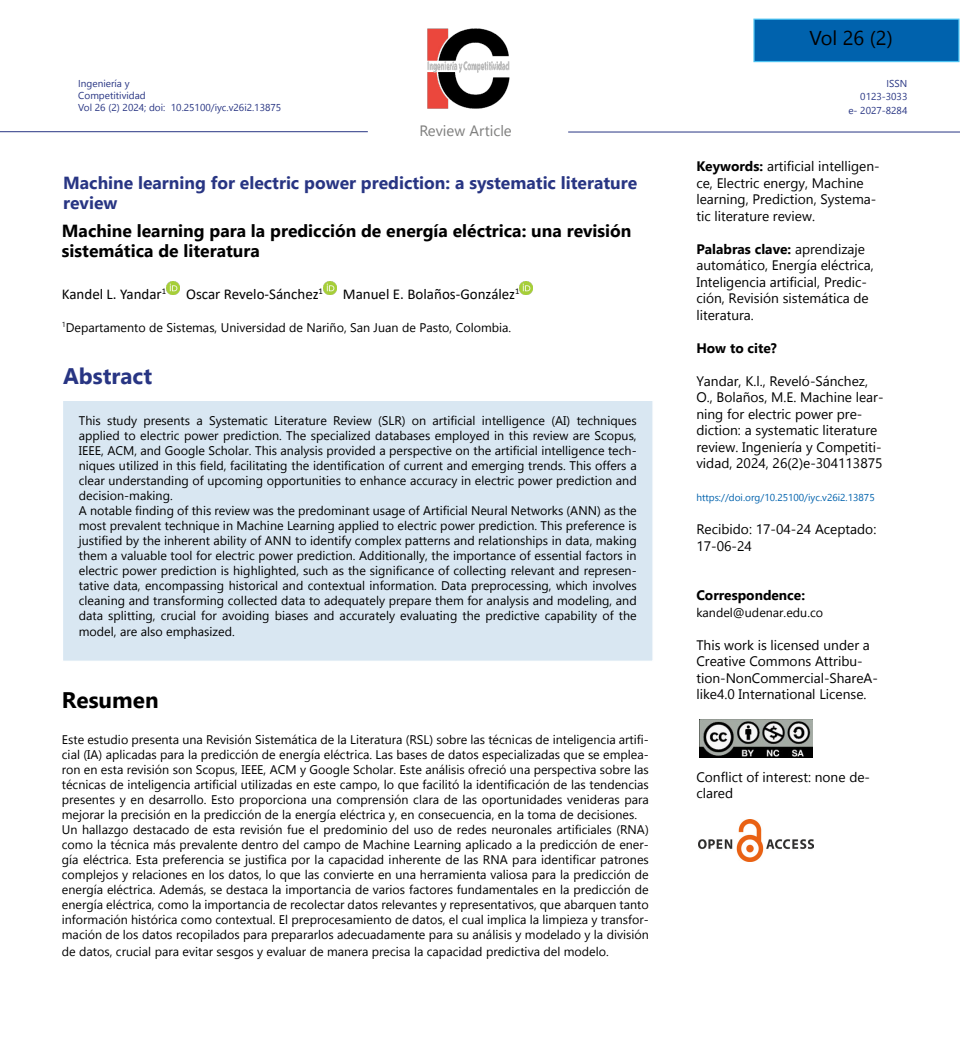
<style>
.page{position:relative;width:960px;height:1061px;background:#fff}
.page>*{position:absolute;margin:0;border:0;box-sizing:border-box;transform-origin:0 0}
.t1{font:700 22.5px "Gadugi";color:#283583}
.t2{font:700 22.5px "Gadugi";color:#000}
.t3{font:700 17.5px/20px "Gadugi";color:#000}
.t4{font:700 17.5px/20px "Gadugi";color:#283583}
.t5{font:15px "Calibri";color:#000}
.t6{font:13.75px/16.5px "Gadugi";color:#000}
.t7{font:700 13.75px "Gadugi";color:#000}
.t8{font:12.5px/15px "Gadugi";color:#000}
.t9{font:10px "Gadugi";color:#0062ad}
.t10{font:10px "Gadugi";color:#283583}
.t11{font:10px/13.8px "Segoe UI Emoji";color:#283583;text-align:right}
.s1{font-weight:700}
</style>
<div class="page">
<hr style="left:0;top:131px;width:368px;height:1px;background:#283583">
<hr style="left:568px;top:132px;width:392px;height:1px;background:#283583">
<div style="left:754px;top:19px;width:205px;height:43px;background:#0062ad"></div>
<div style="left:753px;top:19px;width:206px;height:43px;border:1px solid #4cc2f1"></div>
<svg style="left:166px;top:281px;width:13px;height:13px"></svg>
<svg style="left:323px;top:281px;width:13px;height:13px"></svg>
<svg style="left:520px;top:281px;width:13px;height:13px"></svg>
<div style="left:62px;top:400px;width:592px;height:262px;background:#d9e7f2;border:1px solid #fff"></div>
<img style="left:698px;top:820px;width:116px;height:42px">
<img style="left:427px;top:28px;width:83px;height:81px">
<img style="left:700px;top:719px;width:112px;height:38px">
<p class="t11" style="left:84px;top:88px;width:43px">□ ▼▼❖</p>
<p class="t10" style="left:139px;top:101px;width:144px">✔ doi: 10.25100/iyc.v26i2.13875</p>
<p class="t11" style="left:876px;top:90px;width:32px">✓✓✓✓ ✔</p>
<h2 class="t4" style="left:63px;top:173px;width:576px">Machine learning for electric power prediction: a systematic literature review</h2>
<h2 class="t3" style="left:62px;top:220px;width:571px">Machine learning para la predicción de energía eléctrica: una revisión sistemática de literatura</h2>
<p class="t5" style="left:62px;top:284px;width:106px">Kandel L. Yandar<sup>1</sup></p>
<p class="t5" style="left:186px;top:284px;width:138px">Oscar Revelo-Sánchez<sup>1</sup></p>
<p class="t5" style="left:343px;top:284px;width:178px">Manuel E. Bolaños-González<sup>1</sup></p>
<p class="t8" style="left:62px;top:319px;width:451px"><sup>1</sup>Departamento de Sistemas, Universidad de Nariño, San Juan de Pasto, Colombia.</p>
<h1 class="t1" style="left:63px;top:363px;width:91px">Abstract</h1>
<p class="t8" style="left:79px;top:412px;width:559px">This study presents a Systematic Literature Review (SLR) on artificial intelligence (AI) techniques applied to electric power prediction. The specialized databases employed in this review are Scopus, IEEE, ACM, and Google Scholar. This analysis provided a perspective on the artificial intelligence tech&shy;niques utilized in this field, facilitating the identification of current and emerging trends. This offers a clear understanding of upcoming opportunities to enhance accuracy in electric power prediction and decision-making.<br>A notable finding of this review was the predominant usage of Artificial Neural Networks (ANN) as the most prevalent technique in Machine Learning applied to electric power prediction. This preference is justified by the inherent ability of ANN to identify complex patterns and relationships in data, making them a valuable tool for electric power prediction. Additionally, the importance of essential factors in electric power prediction is highlighted, such as the significance of collecting relevant and represen&shy;tative data, encompassing historical and contextual information. Data preprocessing, which involves cleaning and transforming collected data to adequately prepare them for analysis and modeling, and data splitting, crucial for avoiding biases and accurately evaluating the predictive capability of the</p>
<p class="t8" style="left:79px;top:624px;width:157px">model, are also emphasized.</p>
<h1 class="t2" style="left:62px;top:686px;width:98px">Resumen</h1>
<p class="t8" style="left:62px;top:732px;width:588px">Este estudio presenta una Revisión Sistemática de la Literatura (RSL) sobre las técnicas de inteligencia artifi&shy;cial (IA) aplicadas para la predicción de energía eléctrica. Las bases de datos especializadas que se emplea&shy;ron en esta revisión son Scopus, IEEE, ACM y Google Scholar. Este análisis ofreció una perspectiva sobre las técnicas de inteligencia artificial utilizadas en este campo, lo que facilitó la identificación de las tendencias presentes y en desarrollo. Esto proporciona una comprensión clara de las oportunidades venideras para mejorar la precisión en la predicción de la energía eléctrica y, en consecuencia, en la toma de decisiones.<br>Un hallazgo destacado de esta revisión fue el predominio del uso de redes neuronales artificiales (RNA) como la técnica más prevalente dentro del campo de Machine Learning aplicado a la predicción de ener&shy;gía eléctrica. Esta preferencia se justifica por la capacidad inherente de las RNA para identificar patrones complejos y relaciones en los datos, lo que las convierte en una herramienta valiosa para la predicción de energía eléctrica. Además, se destaca la importancia de varios factores fundamentales en la predicción de energía eléctrica, como la importancia de recolectar datos relevantes y representativos, que abarquen tanto información histórica como contextual. El preprocesamiento de datos, el cual implica la limpieza y transfor&shy;mación de los datos recopilados para prepararlos adecuadamente para su análisis y modelado y la división</p>
<p class="t8" style="left:62px;top:944px;width:548px">de datos, crucial para evitar sesgos y evaluar de manera precisa la capacidad predictiva del modelo.</p>
<p class="t6" style="left:696px;top:158px;width:185px"><span class="s1">Keywords:</span> artificial intelligen&shy;ce, Electric energy, Machine learning, Prediction, Systema&shy;tic literature review.</p>
<p class="t6" style="left:696px;top:241px;width:179px"><span class="s1">Palabras clave:</span> aprendizaje automático, Energía eléctrica,<br>Inteligencia artificial, Predic&shy;ción, Revisión sistemática de literatura.</p>
<p class="t7" style="left:696px;top:340px;width:82px">How to cite?</p>
<p class="t6" style="left:696px;top:373px;width:189px">Yandar, K.l., Reveló-Sánchez,<br>O., Bolaños, M.E. Machine lear&shy;ning for electric power pre&shy;diction: a systematic literature review. Ingeniería y Competiti&shy;vidad, 2024, 26(2)e-304113875</p>
<p class="t9" style="left:696px;top:492px;width:180px">https://doi.org/10.25100/iyc.v26i2.13875</p>
<p class="t6" style="left:696px;top:521px;width:181px">Recibido: 17-04-24 Aceptado:<br>17-06-24</p>
<p class="t7" style="left:696px;top:587px;width:110px">Correspondence:</p>
<p class="t8" style="left:696px;top:605px;width:128px">kandel@udenar.edu.co</p>
<p class="t6" style="left:696px;top:637px;width:183px">This work is licensed under a<br>Creative Commons Attribu&shy;tion-NonCommercial-ShareA&shy;like4.0 International License.</p>
<p class="t6" style="left:696px;top:769px;width:175px">Conflict of interest: none de&shy;clared</p>
</div>
